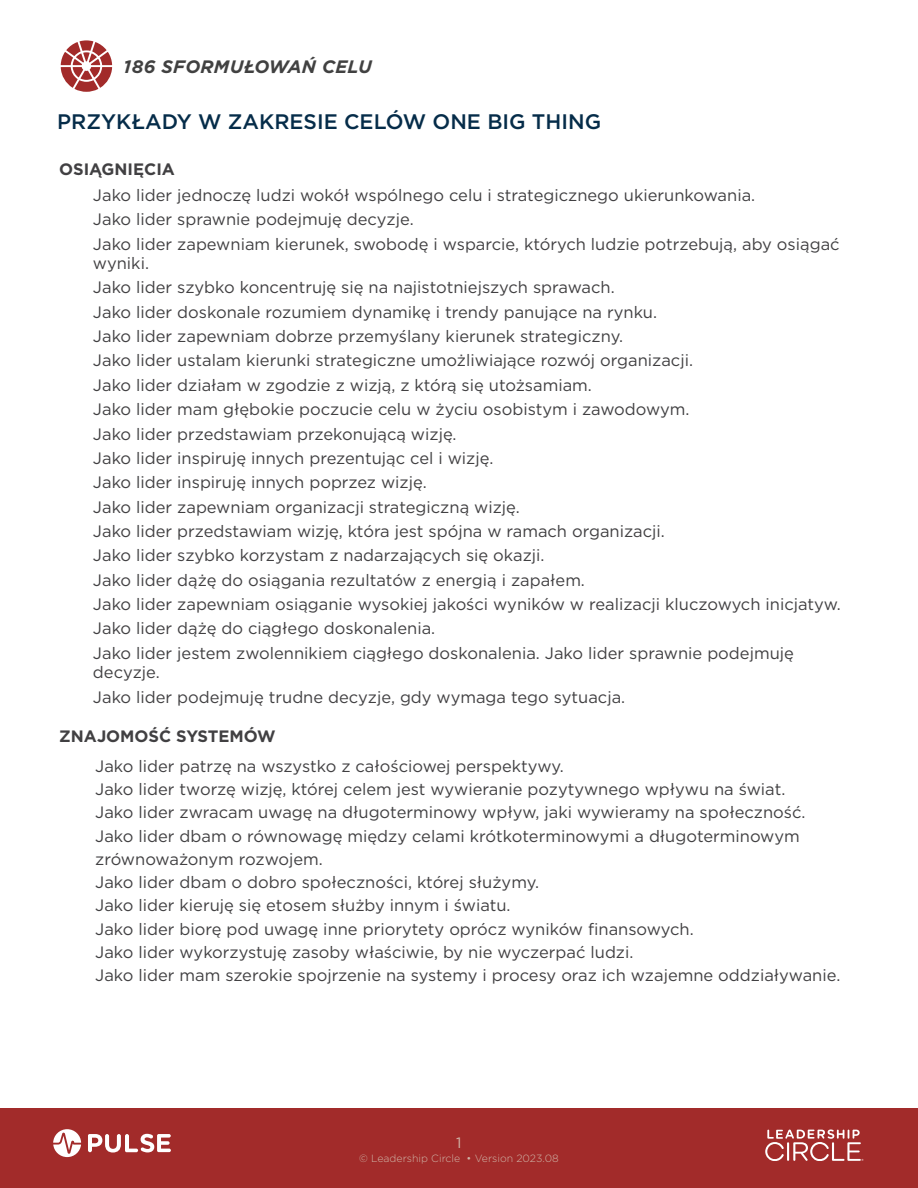
<style>
.page{position:relative;width:918px;height:1188px;background:#fff}
.page>*{position:absolute;margin:0;border:0;box-sizing:border-box;transform-origin:0 0}
.t1{font:500 21px "Gotham";color:#052c49}
.t2{font:italic 700 18px "Gotham";letter-spacing:.015em;color:#414141}
.t3{font:16.5px/24.3px "Gotham";color:#414042}
.t4{font:700 16.5px "Gotham";color:#414042}
.t5{font:15px "Gotham";color:#d0b5a8}
.t6{font:300 10.5px "Gotham";color:#d0b5a8}
</style>
<div class="page">
<svg style="left:61px;top:40px;width:51px;height:52px"></svg>
<div style="left:0;top:1108px;width:918px;height:80px;background:#a22b2a"></div>
<svg style="left:765px;top:1129px;width:98px;height:32px"></svg>
<svg style="left:88px;top:1134px;width:83px;height:19px"></svg>
<svg style="left:53px;top:1129px;width:28px;height:28px"></svg>
<p class="t2" style="left:124px;top:55px;width:250px">186 SFORMUŁOWAŃ CELU</p>
<p class="t1" style="left:57px;top:108px;width:545px">PRZYKŁADY W ZAKRESIE CELÓW ONE BIG THING</p>
<p class="t4" style="left:59px;top:158px;width:117px">OSIĄGNIĘCIA</p>
<p class="t3" style="left:93px;top:183px;width:748px">Jako lider jednoczę ludzi wokół wspólnego celu i strategicznego ukierunkowania.<br>Jako lider sprawnie podejmuję decyzje.<br>Jako lider zapewniam kierunek, swobodę i wsparcie, których ludzie potrzebują, aby osiągać</p>
<p class="t3" style="left:93px;top:251px;width:749px">wyniki.<br>Jako lider szybko koncentruję się na najistotniejszych sprawach.<br>Jako lider doskonale rozumiem dynamikę i trendy panujące na rynku.<br>Jako lider zapewniam dobrze przemyślany kierunek strategiczny.<br>Jako lider ustalam kierunki strategiczne umożliwiające rozwój organizacji.<br>Jako lider działam w zgodzie z wizją, z którą się utożsamiam.<br>Jako lider mam głębokie poczucie celu w życiu osobistym i zawodowym.<br>Jako lider przedstawiam przekonującą wizję.<br>Jako lider inspiruję innych prezentując cel i wizję.<br>Jako lider inspiruję innych poprzez wizję.<br>Jako lider zapewniam organizacji strategiczną wizję.<br>Jako lider przedstawiam wizję, która jest spójna w ramach organizacji.<br>Jako lider szybko korzystam z nadarzających się okazji.<br>Jako lider dążę do osiągania rezultatów z energią i zapałem.<br>Jako lider zapewniam osiąganie wysokiej jakości wyników w realizacji kluczowych inicjatyw.<br>Jako lider dążę do ciągłego doskonalenia.<br>Jako lider jestem zwolennikiem ciągłego doskonalenia. Jako lider sprawnie podejmuję</p>
<p class="t3" style="left:93px;top:660px;width:534px">decyzje.<br>Jako lider podejmuję trudne decyzje, gdy wymaga tego sytuacja.</p>
<p class="t4" style="left:59px;top:725px;width:218px">ZNAJOMOŚĆ SYSTEMÓW</p>
<p class="t3" style="left:95px;top:754px;width:747px;line-height:23.2px">Jako lider patrzę na wszystko z całościowej perspektywy.<br>Jako lider tworzę wizję, której celem jest wywieranie pozytywnego wpływu na świat.<br>Jako lider zwracam uwagę na długoterminowy wpływ, jaki wywieramy na społeczność.<br>Jako lider dbam o równowagę między celami krótkoterminowymi a długoterminowym zrównoważonym rozwojem.<br>Jako lider dbam o dobro społeczności, której służymy.<br>Jako lider kieruję się etosem służby innym i światu.<br>Jako lider biorę pod uwagę inne priorytety oprócz wyników finansowych.<br>Jako lider wykorzystuję zasoby właściwie, by nie wyczerpać ludzi.<br>Jako lider mam szerokie spojrzenie na systemy i procesy oraz ich wzajemne oddziaływanie.</p>
<p class="t5" style="left:456px;top:1133px;width:7px">1</p>
<p class="t6" style="left:359px;top:1152px;width:201px">© Leadership Circle • Version 2023.08</p>
</div>
